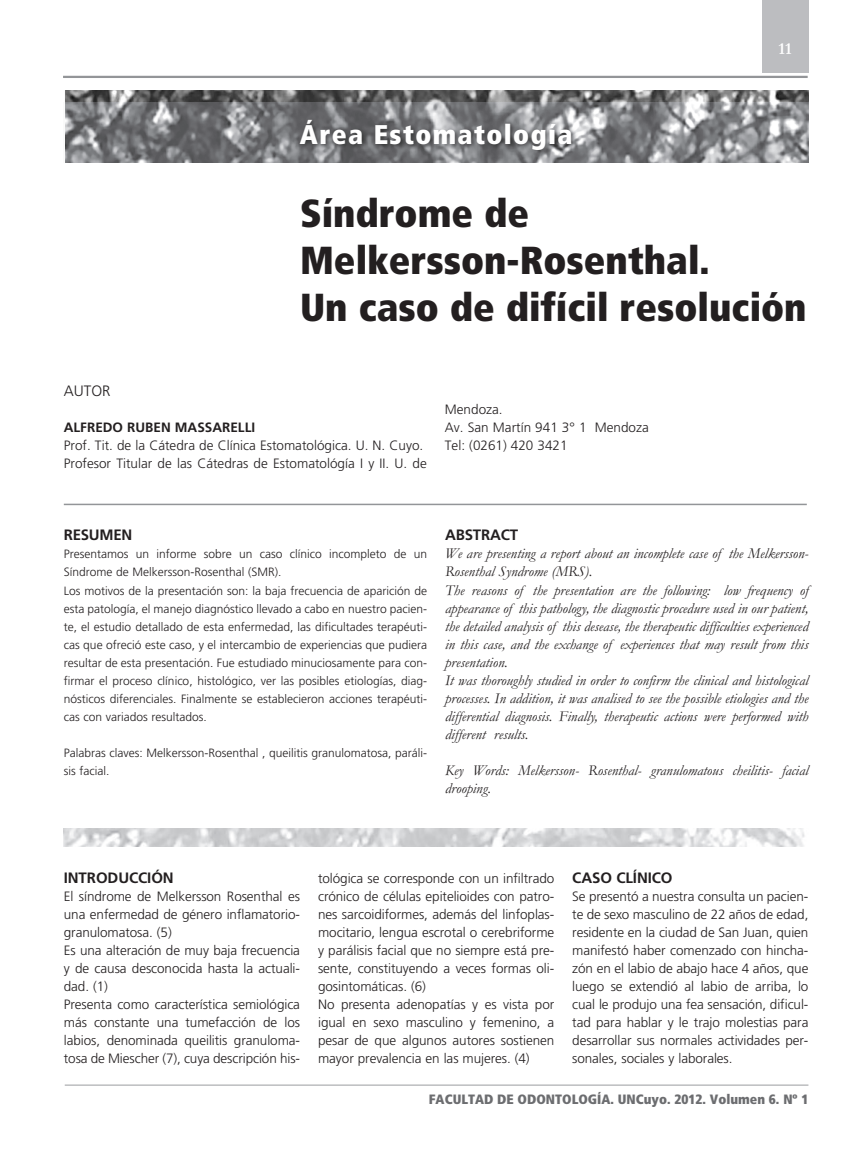
<style>
.page{position:relative;width:851px;height:1149px;background:#fff}
.page>*{position:absolute;margin:0;border:0;box-sizing:border-box;transform-origin:0 0}
.t1{font:39px/46.8px "Frutiger 87 Cond Extra Blk";color:#231f20}
.t2{font:27px "Frutiger 87 Cond Extra Blk";letter-spacing:.05em;color:#fff}
.t3{font:700 16.5px "Garamond";color:#fff}
.t4{font:italic 15px/18px "Garamond";color:#231f20}
.t5{font:700 15px "Frutiger";letter-spacing:-.005em;color:#231f20}
.t6{font:300 15px "Frutiger";color:#231f20}
.t7{font:300 13.5px/18px "Frutiger";letter-spacing:-.005em;color:#231f20}
.t8{font:13.5px "Frutiger 87 Cond Extra Blk";color:#6c6d70}
.t9{font:700 13.5px "Frutiger";color:#231f20}
.t10{font:300 12px/18px "Frutiger";color:#231f20}
</style>
<div class="page">
<hr style="left:65px;top:1084px;width:743px;height:1px;background:#bcbdc0">
<div style="left:761px;top:0;width:47px;height:73px;background:#bcbdc0"></div>
<hr style="left:63px;top:76px;width:744px;height:2px;background:#939598">
<img style="left:64px;top:828px;width:741px;height:18px">
<img style="left:65px;top:90px;width:743px;height:13px">
<img style="left:65px;top:103px;width:743px;height:59px">
<hr style="left:64px;top:503px;width:742px;height:2px;background:#939598">
<h2 class="t2" style="left:300px;top:118px;width:274px">Área Estomatología</h2>
<p class="t3" style="left:778px;top:39px;width:15px">11</p>
<h1 class="t1" style="left:300px;top:190px;width:508px">Síndrome de<br>Melkersson-Rosenthal.<br>Un caso de difícil resolución</h1>
<p class="t6" style="left:64px;top:382px;width:48px">AUTOR</p>
<p class="t9" style="left:64px;top:422px;width:193px">ALFREDO RUBEN MASSARELLI</p>
<p class="t7" style="left:64px;top:436px;width:364px">Prof. Tit. de la Cátedra de Clínica Estomatológica. U. N. Cuyo.<br>Profesor Titular de las Cátedras de Estomatológía I y II. U. de</p>
<p class="t7" style="left:445px;top:400px;width:205px">Mendoza.<br>Av. San Martín 941 3° 1 Mendoza<br>Tel: (0261) 420 3421</p>
<p class="t5" style="left:64px;top:529px;width:70px">RESUMEN</p>
<p class="t10" style="left:64px;top:545px;width:365px">Presentamos un informe sobre un caso clínico incompleto de un Síndrome de Melkersson-Rosenthal (SMR).<br>Los motivos de la presentación son: la baja frecuencia de aparición de esta patología, el manejo diagnóstico llevado a cabo en nuestro pacien&shy;te, el estudio detallado de esta enfermedad, las dificultades terapéuti&shy;cas que ofreció este caso, y el intercambio de experiencias que pudiera resultar de esta presentación. Fue estudiado minuciosamente para con&shy;firmar el proceso clínico, histológico, ver las posibles etiologías, diag&shy;nósticos diferenciales. Finalmente se establecieron acciones terapéuti&shy;cas con variados resultados.</p>
<p class="t10" style="left:64px;top:743px;width:365px">Palabras claves: Melkersson-Rosenthal , queilitis granulomatosa, paráli&shy;sis facial.</p>
<p class="t5" style="left:445px;top:529px;width:74px">ABSTRACT</p>
<p class="t4" style="left:445px;top:544px;width:365px">We are presenting a report about an incomplete case of the Melkersson-Rosenthal Syndrome (MRS).<br>The reasons of the presentation are the following: low frequency of appearance of this pathology, the diagnostic procedure used in our patient, the detailed analysis of this desease, the therapeutic difficulties experienced in this case, and the exchange of experiences that may result from this presentation.<br>It was thoroughly studied in order to confirm the clinical and histological processes. In addition, it was analised to see the possible etiologies and the differential diagnosis. Finally, therapeutic actions were performed with different results.</p>
<p class="t4" style="left:445px;top:760px;width:365px">Key Words: Melkersson- Rosenthal- granulomatous cheilitis- facial drooping.</p>
<p class="t5" style="left:64px;top:871px;width:111px">INTRODUCCIÓN</p>
<p class="t7" style="left:64px;top:886px;width:238px">El síndrome de Melkersson Rosenthal es una enfermedad de género inflamatorio&shy;granulomatosa. (5)<br>Es una alteración de muy baja frecuencia y de causa desconocida hasta la actuali&shy;dad. (1)<br>Presenta como característica semiológica más constante una tumefacción de los labios, denominada queilitis granuloma&shy;tosa de Miescher (7), cuya descripción his-</p>
<p class="t7" style="left:318px;top:868px;width:238px">tológica se corresponde con un infiltrado crónico de células epitelioides con patro&shy;nes sarcoidiformes, además del linfoplas&shy;mocitario, lengua escrotal o cerebriforme y parálisis facial que no siempre está pre&shy;sente, constituyendo a veces formas oli&shy;gosintomáticas. (6)<br>No presenta adenopatías y es vista por igual en sexo masculino y femenino, a pesar de que algunos autores sostienen mayor prevalencia en las mujeres. (4)</p>
<p class="t5" style="left:572px;top:871px;width:102px">CASO CLÍNICO</p>
<p class="t7" style="left:572px;top:886px;width:238px;text-align:justify">Se presentó a nuestra consulta un pacien&shy;te de sexo masculino de 22 años de edad, residente en la ciudad de San Juan, quien manifestó haber comenzado con hincha&shy;zón en el labio de abajo hace 4 años, que luego se extendió al labio de arriba, lo cual le produjo una fea sensación, dificul&shy;tad para hablar y le trajo molestias para desarrollar sus normales actividades per&shy;sonales, sociales y laborales.</p>
<p class="t8" style="left:429px;top:1090px;width:381px">FACULTAD DE ODONTOLOGÍA. UNCuyo. 2012. Volumen 6. Nº 1</p>
</div>
